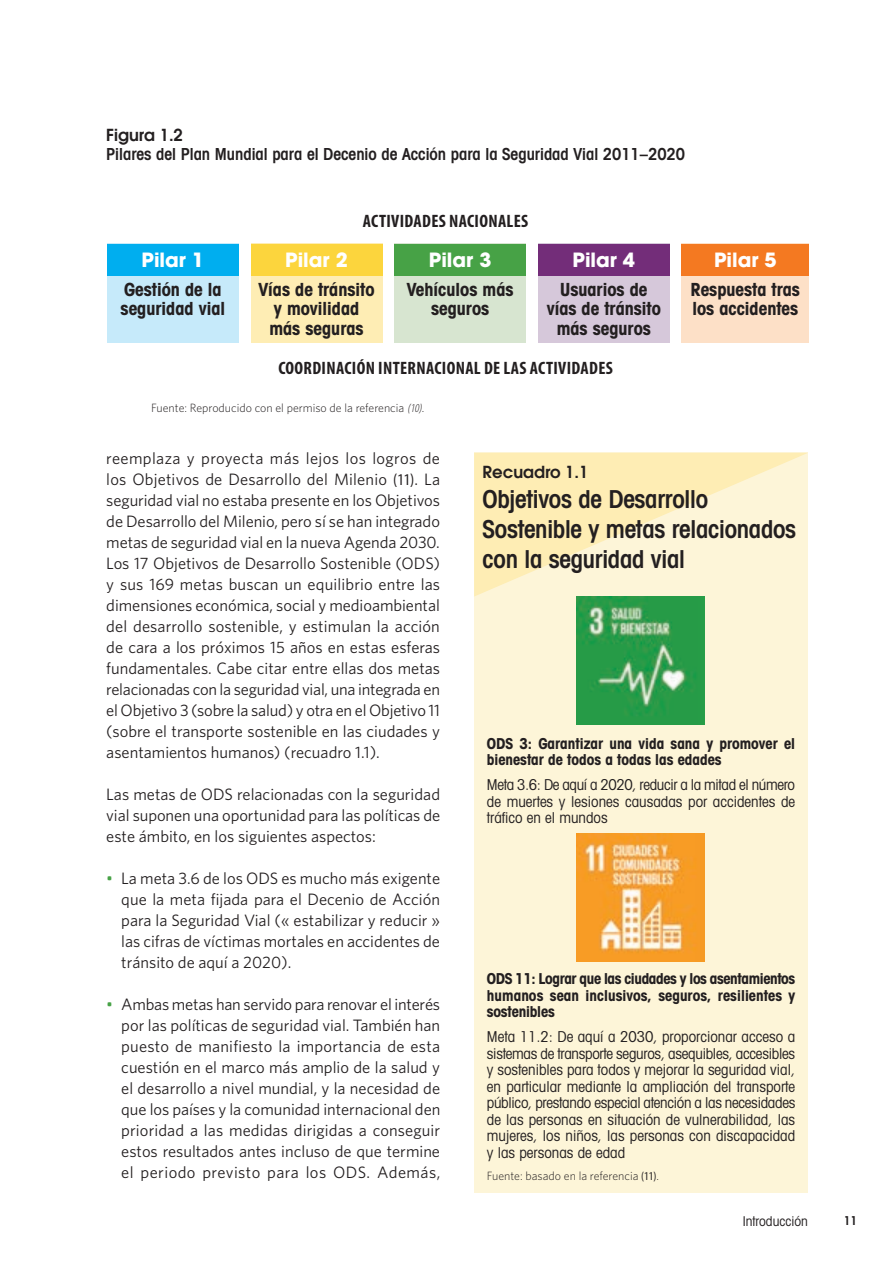
<style>
.page{position:relative;width:893px;height:1263px;background:#fff}
.page>*{position:absolute;margin:0;border:0;box-sizing:border-box;transform-origin:0 0}
.Box_title{font:600 condensed 24.6px/30px "Avant Garde IT Cby BT";letter-spacing:-.01em;color:#231f20}
.t1{font:700 19.5px "Avant Garde";color:#fff}
.t2{font:700 condensed 18px/19.5px "Avant Garde IT Cby BT";color:#231f20;text-align:center}
.t3{font:700 condensed 18px "Myriad Pro";letter-spacing:.02em;color:#231f20}
.Body_text{font:16.5px/21px "Whitney HTF";color:#231f20;text-align:justify}
.Body_bullet_level_1{font:16.5px/21px "Whitney HTF";color:#231f20;text-align:justify}
.Box_title-2{font:600 condensed 16.5px "Avant Garde IT Cby BT";color:#231f20}
.Box_title-3{font:600 16.5px "Avant Garde";color:#231f20}
.Boxes{font:condensed 15px/16.5px "Avant Garde";color:#231f20;text-align:justify}
.Boxes-2{font:700 condensed 15px/16.5px "Avant Garde IT Cby BT";color:#231f20}
.t4{font:condensed 13.5px "Avant Garde";color:#231f20}
.Box_footnote{font:300 12px "Whitney HTF";color:#231f20}
.t5{font:600 12px "Avant Garde";color:#231f20}
.s1{font-family:"Myriad Pro";font-style:italic;font-stretch:condensed}
.s2{font-family:"Myriad Pro";font-stretch:condensed}
.s3{color:#47a246}
.s4{font-family:"Myriad Pro";font-weight:400;font-stretch:condensed}
</style>
<div class="page">
<div style="left:107px;top:244px;width:132px;height:99px;background:#c6eafa"></div>
<div style="left:107px;top:244px;width:132px;height:31px;background:#00aeef"></div>
<div style="left:251px;top:244px;width:131px;height:99px;background:#feedb4"></div>
<div style="left:251px;top:244px;width:131px;height:31px;background:#fcd53d"></div>
<div style="left:394px;top:244px;width:132px;height:99px;background:#d7e5d0"></div>
<div style="left:394px;top:244px;width:132px;height:31px;background:#47a246"></div>
<div style="left:538px;top:244px;width:132px;height:99px;background:#d6c8da"></div>
<div style="left:538px;top:244px;width:132px;height:31px;background:#732d79"></div>
<div style="left:681px;top:244px;width:128px;height:99px;background:#fde0c7"></div>
<div style="left:681px;top:244px;width:128px;height:31px;background:#f47921"></div>
<div style="left:474px;top:453px;width:334px;height:740px;background:#fdf5d8"></div>
<svg style="left:474px;top:453px;width:333px;height:144px;fill:#fdeeba"></svg>
<img style="left:577px;top:597px;width:128px;height:128px">
<img style="left:577px;top:833px;width:128px;height:128px">
<p class="Box_title-3" style="left:106px;top:124px;width:78px">Figura 1.2</p>
<p class="Box_title-2" style="left:106px;top:144px;width:580px">Pilares del Plan Mundial para el Decenio de Acción para la Seguridad Vial 2011–2020</p>
<p class="t1" style="left:142px;top:247px;width:64px">Pilar 1</p>
<p class="t2" style="left:121px;top:279px;width:106px;text-align:left">Gestión de la seguridad vial</p>
<p class="t3" style="left:363px;top:209px;width:167px">ACTIVIDADES NACIONALES</p>
<p class="t1" style="left:285px;top:247px;width:64px">Pilar 2</p>
<p class="t2" style="left:258px;top:279px;width:118px">Vías de tránsito y movilidad más seguras</p>
<p class="t1" style="left:429px;top:247px;width:64px">Pilar 3</p>
<p class="t2" style="left:407px;top:279px;width:108px">Vehículos más seguros</p>
<p class="t1" style="left:573px;top:247px;width:64px">Pilar 4</p>
<p class="t2" style="left:547px;top:279px;width:116px">Usuarios de vías de tránsito más seguros</p>
<p class="t3" style="left:278px;top:356px;width:336px">COORDINACIÓN INTERNACIONAL DE LAS ACTIVIDADES</p>
<p class="Box_footnote" style="left:151px;top:401px;width:274px">Fuente: Reproducido con el permiso de la referencia <span class="s1">(10)</span>.</p>
<p class="t1" style="left:714px;top:247px;width:64px">Pilar 5</p>
<p class="t2" style="left:691px;top:279px;width:111px;text-align:left">Respuesta tras los accidentes</p>
<p class="Body_text" style="left:106px;top:447px;width:335px">reemplaza y proyecta más lejos los logros de los Objetivos de Desarrollo del Milenio <span class="s2">(11)</span>. La seguridad vial no estaba presente en los Objetivos de Desarrollo del Milenio, pero sí se han integrado metas de seguridad vial en la nueva Agenda 2030.<br>Los 17 Objetivos de Desarrollo Sostenible (ODS) y sus 169 metas buscan un equilibrio entre las dimensiones económica, social y medioambiental del desarrollo sostenible, y estimulan la acción de cara a los próximos 15 años en estas esferas fundamentales. Cabe citar entre ellas dos metas relacionadas con la seguridad vial, una integrada en el Objetivo 3 (sobre la salud) y otra en el Objetivo 11 (sobre el transporte sostenible en las ciudades y asentamientos humanos) (recuadro 1.1).</p>
<p class="Body_text" style="left:106px;top:783px;width:336px">Las metas de ODS relacionadas con la seguridad vial suponen una oportunidad para las políticas de este ámbito, en los siguientes aspectos:</p>
<p class="Body_bullet_level_1" style="left:121px;top:867px;width:320px;text-indent:-15px"><span class="s3">•</span> La meta 3.6 de los ODS es mucho más exigente que la meta fijada para el Decenio de Acción para la Seguridad Vial (« estabilizar y reducir » las cifras de víctimas mortales en accidentes de tránsito de aquí a 2020).</p>
<p class="Body_bullet_level_1" style="left:121px;top:993px;width:321px;text-indent:-15px"><span class="s3">•</span> Ambas metas han servido para renovar el interés por las políticas de seguridad vial. También han puesto de manifiesto la importancia de esta cuestión en el marco más amplio de la salud y el desarrollo a nivel mundial, y la necesidad de que los países y la comunidad internacional den prioridad a las medidas dirigidas a conseguir estos resultados antes incluso de que termine el periodo previsto para los ODS. Además,</p>
<p class="Box_title-3" style="left:483px;top:461px;width:107px">Recuadro 1.1</p>
<p class="Box_title" style="left:483px;top:484px;width:315px">Objetivos de Desarrollo<br>Sostenible y metas relacionados con la seguridad vial</p>
<p class="Boxes-2" style="left:487px;top:735px;width:310px">ODS 3: Garantizar una vida sana y promover el bienestar de todos a todas las edades</p>
<p class="Boxes" style="left:487px;top:776px;width:310px">Meta 3.6: De aquí a 2020, reducir a la mitad el número de muertes y lesiones causadas por accidentes de tráfico en el mundos</p>
<p class="Boxes-2" style="left:487px;top:970px;width:310px;text-align:justify">ODS 11: Lograr que las ciudades y los asentamientos humanos sean inclusivos, seguros, resilientes y sostenibles</p>
<p class="Boxes" style="left:487px;top:1028px;width:310px">Meta 11.2: De aquí a 2030, proporcionar acceso a sistemas de transporte seguros, asequibles, accesibles y sostenibles para todos y mejorar la seguridad vial, en particular mediante la ampliación del transporte público, prestando especial atención a las necesidades de las personas en situación de vulnerabilidad, las mujeres, los niños, las personas con discapacidad y las personas de edad</p>
<p class="Box_footnote" style="left:487px;top:1169px;width:174px">Fuente: basado en la referencia <span class="s4">(11)</span>.</p>
<p class="t4" style="left:743px;top:1212px;width:67px">Introducción</p>
<p class="t5" style="left:844px;top:1213px;width:15px">11</p>
</div>
